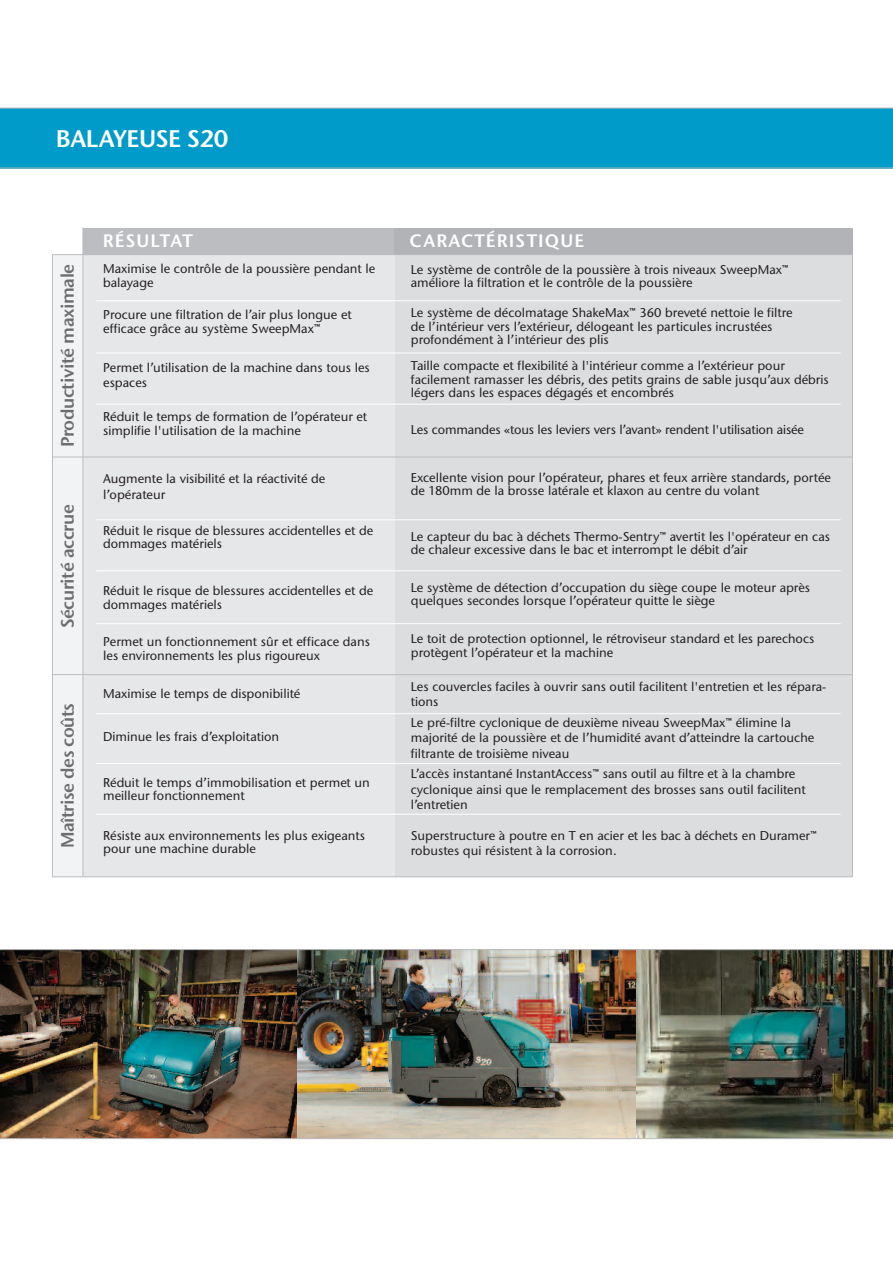
<style>
.page{position:relative;width:893px;height:1263px;background:#fff}
.page>*{position:absolute;margin:0;border:0;box-sizing:border-box;transform-origin:0 0}
.t1{font:24px "Stone Sans ITC Semi";letter-spacing:-.02em;color:#fff}
.t2{font:18px "Stone Sans ITC Semi";letter-spacing:-.025em;color:#6d6e71}
.t3{font:18px "Stone Sans ITC Semi";letter-spacing:.06em;color:#fff}
.t4{font:500 12.75px/13.5px "Stone Sans ITC";color:#231f20}
</style>
<div class="page">
<img style="left:296px;top:950px;width:340px;height:188px">
<img style="left:636px;top:950px;width:257px;height:188px">
<img style="left:0;top:950px;width:296px;height:188px">
<div style="left:0;top:108px;width:893px;height:60px;background:#009bc8"></div>
<hr style="left:0;top:108px;width:893px;height:1px;background:#bcbdc0">
<hr style="left:0;top:168px;width:893px;height:1px;background:#bcbdc0">
<hr style="left:0;top:949px;width:893px;height:1px;background:#bcbdc0">
<hr style="left:0;top:1138px;width:893px;height:1px;background:#bcbdc0">
<div style="left:52px;top:255px;width:31px;height:622px;background:#f2f3f4"></div>
<div style="left:394px;top:245px;width:458px;height:632px;background:#dcdddf"></div>
<div style="left:83px;top:249px;width:311px;height:628px;background:#e6e7e9"></div>
<div style="left:83px;top:228px;width:311px;height:26px;background:#bcbdc0"></div>
<div style="left:394px;top:228px;width:459px;height:26px;background:#b2b3b7"></div>
<hr style="left:52px;top:254px;width:800px;height:1px;background:#bcbdc0">
<hr style="left:52px;top:674px;width:800px;height:1px;background:#bcbdc0">
<hr style="left:52px;top:876px;width:800px;height:1px;background:#bcbdc0">
<hr style="left:52px;top:457px;width:800px;height:1px;background:#bcbdc0">
<hr style="left:852px;top:254px;width:1px;height:623px;background:#bcbdc0">
<hr style="left:83px;top:228px;width:1px;height:649px;background:#bcbdc0">
<hr style="left:52px;top:254px;width:1px;height:623px;background:#bcbdc0">
<hr style="left:96px;top:300px;width:745px;height:1px;background:#fff">
<hr style="left:96px;top:353px;width:745px;height:1px;background:#fff">
<hr style="left:96px;top:404px;width:745px;height:1px;background:#fff">
<hr style="left:96px;top:519px;width:745px;height:1px;background:#fff">
<hr style="left:96px;top:570px;width:745px;height:1px;background:#fff">
<hr style="left:96px;top:623px;width:745px;height:1px;background:#fff">
<hr style="left:96px;top:713px;width:745px;height:1px;background:#fff">
<hr style="left:96px;top:763px;width:745px;height:1px;background:#fff">
<hr style="left:96px;top:814px;width:745px;height:1px;background:#fff">
<h1 class="t1" style="left:56px;top:125px;width:174px">BALAYEUSE S20</h1>
<h2 class="t2" style="left:57px;top:447px;width:185px;rotate:-90deg">Productivité maximale</h2>
<h2 class="t2" style="left:57px;top:628px;width:126px;rotate:-90deg">Sécurité accrue</h2>
<h2 class="t2" style="left:57px;top:848px;width:147px;rotate:-90deg">Maîtrise des coûts</h2>
<h2 class="t3" style="left:103px;top:230px;width:92px">RÉSULTAT</h2>
<h2 class="t3" style="left:410px;top:231px;width:176px">CARACTÉRISTIQUE</h2>
<p class="t4" style="left:411px;top:264px;width:379px">Le système de contrôle de la poussière à trois niveaux SweepMax™ améliore la filtration et le contrôle de la poussière</p>
<p class="t4" style="left:411px;top:308px;width:383px">Le système de décolmatage ShakeMax™ 360 breveté nettoie le filtre de l’intérieur vers l’extérieur, délogeant les particules incrustées profondément à l’intérieur des plis</p>
<p class="t4" style="left:411px;top:360px;width:419px">Taille compacte et flexibilité à l'intérieur comme a l’extérieur pour facilement ramasser les débris, des petits grains de sable jusqu’aux débris légers dans les espaces dégagés et encombrés</p>
<p class="t4" style="left:411px;top:424px;width:395px">Les commandes «tous les leviers vers l’avant» rendent l'utilisation aisée</p>
<p class="t4" style="left:411px;top:472px;width:422px">Excellente vision pour l’opérateur, phares et feux arrière standards, portée de 180mm de la brosse latérale et klaxon au centre du volant</p>
<p class="t4" style="left:411px;top:531px;width:421px">Le capteur du bac à déchets Thermo-Sentry™ avertit les l'opérateur en cas de chaleur excessive dans le bac et interrompt le débit d’air</p>
<p class="t4" style="left:411px;top:582px;width:401px">Le système de détection d’occupation du siège coupe le moteur après quelques secondes lorsque l’opérateur quitte le siège</p>
<p class="t4" style="left:411px;top:633px;width:405px">Le toit de protection optionnel, le rétroviseur standard et les parechocs protègent l’opérateur et la machine</p>
<p class="t4" style="left:411px;top:680px;width:417px;line-height:15.3px">Les couvercles faciles à ouvrir sans outil facilitent l'entretien et les répara&shy;tions</p>
<p class="t4" style="left:411px;top:716px;width:405px;line-height:15.3px">Le pré-filtre cyclonique de deuxième niveau SweepMax™ élimine la majorité de la poussière et de l’humidité avant d’atteindre la cartouche filtrante de troisième niveau</p>
<p class="t4" style="left:411px;top:767px;width:396px;line-height:15.3px">L’accès instantané InstantAccess™ sans outil au filtre et à la chambre cyclonique ainsi que le remplacement des brosses sans outil facilitent l’entretien</p>
<p class="t4" style="left:411px;top:829px;width:407px;line-height:15.3px">Superstructure à poutre en T en acier et les bac à déchets en Duramer™ robustes qui résistent à la corrosion.</p>
<p class="t4" style="left:103px;top:264px;width:274px">Maximise le contrôle de la poussière pendant le balayage</p>
<p class="t4" style="left:103px;top:309px;width:250px">Procure une filtration de l’air plus longue et efficace grâce au système SweepMax™</p>
<p class="t4" style="left:103px;top:361px;width:268px;line-height:15px">Permet l’utilisation de la machine dans tous les espaces</p>
<p class="t4" style="left:103px;top:411px;width:265px">Réduit le temps de formation de l’opérateur et simplifie l'utilisation de la machine</p>
<p class="t4" style="left:103px;top:471px;width:224px;line-height:16.5px">Augmente la visibilité et la réactivité de l’opérateur</p>
<p class="t4" style="left:103px;top:525px;width:271px">Réduit le risque de blessures accidentelles et de dommages matériels</p>
<p class="t4" style="left:103px;top:585px;width:271px">Réduit le risque de blessures accidentelles et de dommages matériels</p>
<p class="t4" style="left:103px;top:636px;width:268px">Permet un fonctionnement sûr et efficace dans les environnements les plus rigoureux</p>
<p class="t4" style="left:103px;top:688px;width:199px">Maximise le temps de disponibilité</p>
<p class="t4" style="left:103px;top:732px;width:178px">Diminue les frais d’exploitation</p>
<p class="t4" style="left:103px;top:777px;width:268px">Réduit le temps d’immobilisation et permet un meilleur fonctionnement</p>
<p class="t4" style="left:103px;top:830px;width:263px">Résiste aux environnements les plus exigeants pour une machine durable</p>
</div>
